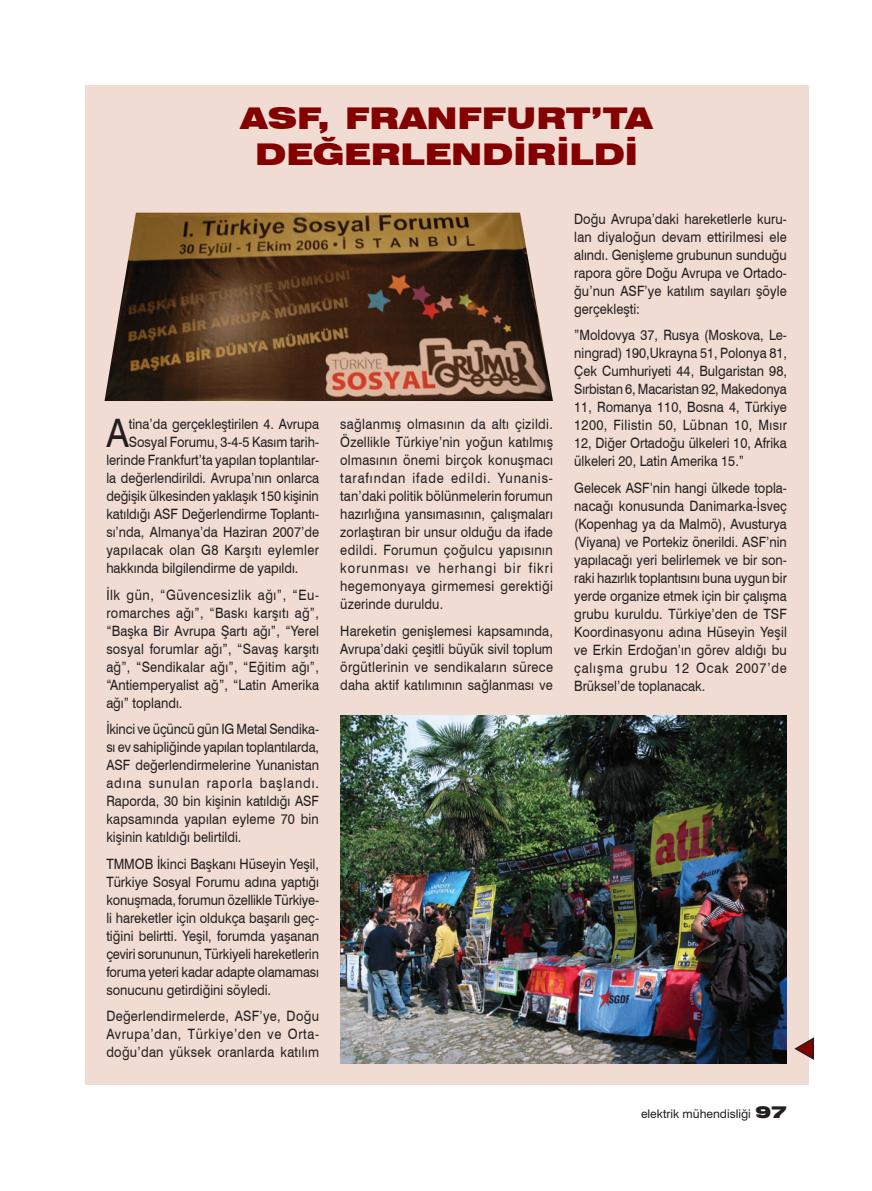
<style>
.page{position:relative;width:872px;height:1191px;background:#fff}
.page>*{position:absolute;margin:0;border:0;box-sizing:border-box;transform-origin:0 0}
.Paragraph_Style_Body{font:39.3px "Swiss 721 BT";color:#231f20;scale:.9 1}
.Paragraph_Style_Subhead2{font:900 expanded 30px/36px "Swiss 721 BT";color:#840101;text-align:center}
.Paragraph_Style_Body-2{font:14.25px/18px "Swiss 721 BT";color:#231f20;text-align:justify;scale:.9 1}
.Paragraph_Style_Body-3{font:14.25px "Swiss 721 BT";letter-spacing:.03em;color:#231f20;scale:.9 1}
.t1{font:12px "Swiss 721 BT";color:#231f20}
.s1{font-weight:900;font-stretch:expanded;font-size:16.5px}
</style>
<div class="page">
<div style="left:85px;top:85px;width:723px;height:999px;background:#f0dcd3"></div>
<img style="left:340px;top:715px;width:446px;height:348px">
<img style="left:104px;top:213px;width:449px;height:188px">
<svg style="left:794px;top:1035px;width:21px;height:27px"></svg>
<p class="Paragraph_Style_Subhead2" style="left:241px;top:100px;width:413px">ASF, FRANFFURT’TA<br>DEĞERLENDİRİLDİ</p>
<p class="Paragraph_Style_Body" style="left:106px;top:409px;width:27px">A</p>
<p class="Paragraph_Style_Body-2" style="left:129px;top:415px;width:213px">tina’da gerçekleştirilen 4. Avrupa</p>
<p class="Paragraph_Style_Body-2" style="left:129px;top:433px;width:213px">Sosyal Forumu, 3-4-5 Kasım tarih-</p>
<p class="Paragraph_Style_Body-2" style="left:106px;top:451px;width:238px">lerinde Frankfurt’ta yapılan toplantılar-</p>
<p class="Paragraph_Style_Body-2" style="left:106px;top:469px;width:238px">la değerlendirildi. Avrupa’nın onlarca</p>
<p class="Paragraph_Style_Body-2" style="left:106px;top:487px;width:238px">değişik ülkesinden yaklaşık 150 kişinin</p>
<p class="Paragraph_Style_Body-2" style="left:106px;top:505px;width:238px">katıldığı ASF Değerlendirme Toplantı-</p>
<p class="Paragraph_Style_Body-2" style="left:106px;top:523px;width:238px">sı’nda, Almanya’da Haziran 2007’de</p>
<p class="Paragraph_Style_Body-3" style="left:106px;top:541px;width:238px">yapılacak olan G8 Karşıtı eylemler</p>
<p class="Paragraph_Style_Body-2" style="left:106px;top:559px;width:215px">hakkında bilgilendirme de yapıldı.</p>
<p class="Paragraph_Style_Body-2" style="left:106px;top:585px;width:238px">İlk gün, “Güvencesizlik ağı”, “Eu&shy;romarches ağı”, “Baskı karşıtı ağ”, “Başka Bir Avrupa Şartı ağı”, “Yerel sosyal forumlar ağı”, “Savaş karşıtı ağ”, “Sendikalar ağı”, “Eğitim ağı”, “Antiemperyalist ağ”, “Latin Amerika ağı” toplandı.</p>
<p class="Paragraph_Style_Body-2" style="left:106px;top:720px;width:238px">İkinci ve üçüncü gün IG Metal Sendika&shy;sı ev sahipliğinde yapılan toplantılarda, ASF değerlendirmelerine Yunanistan adına sunulan raporla başlandı.<br>Raporda, 30 bin kişinin katıldığı ASF kapsamında yapılan eyleme 70 bin kişinin katıldığı belirtildi.</p>
<p class="Paragraph_Style_Body-2" style="left:106px;top:854px;width:238px">TMMOB İkinci Başkanı Hüseyin Yeşil, Türkiye Sosyal Forumu adına yaptığı konuşmada, forumun özellikle Türkiye&shy;li hareketler için oldukça başarılı geç&shy;tiğini belirtti. Yeşil, forumda yaşanan çeviri sorununun, Türkiyeli hareketlerin foruma yeteri kadar adapte olamaması sonucunu getirdiğini söyledi.</p>
<p class="Paragraph_Style_Body-2" style="left:106px;top:1007px;width:238px">Değerlendirmelerde, ASF’ye, Doğu Avrupa’dan, Türkiye’den ve Orta&shy;doğu’dan yüksek oranlarda katılım</p>
<p class="Paragraph_Style_Body-2" style="left:340px;top:415px;width:238px">sağlanmış olmasının da altı çizildi.<br>Özellikle Türkiye’nin yoğun katılmış olmasının önemi birçok konuşmacı tarafından ifade edildi. Yunanis&shy;tan’daki politik bölünmelerin forumun hazırlığına yansımasının, çalışmaları zorlaştıran bir unsur olduğu da ifade edildi. Forumun çoğulcu yapısının korunması ve herhangi bir fikri hegemonyaya girmemesi gerektiği üzerinde duruldu.</p>
<p class="Paragraph_Style_Body-2" style="left:340px;top:621px;width:238px">Hareketin genişlemesi kapsamında, Avrupa’daki çeşitli büyük sivil toplum örgütlerinin ve sendikaların sürece daha aktif katılımının sağlanması ve</p>
<p class="Paragraph_Style_Body-2" style="left:574px;top:209px;width:238px">Doğu Avrupa’daki hareketlerle kuru&shy;lan diyaloğun devam ettirilmesi ele alındı. Genişleme grubunun sunduğu rapora göre Doğu Avrupa ve Ortado&shy;ğu’nun ASF’ye katılım sayıları şöyle gerçekleşti:</p>
<p class="Paragraph_Style_Body-2" style="left:574px;top:326px;width:238px">”Moldovya 37, Rusya (Moskova, Le&shy;ningrad) 190,Ukrayna 51, Polonya 81, Çek Cumhuriyeti 44, Bulgaristan 98, Sırbistan 6, Macaristan 92, Makedonya 11, Romanya 110, Bosna 4, Türkiye 1200, Filistin 50, Lübnan 10, Mısır 12, Diğer Ortadoğu ülkeleri 10, Afrika ülkeleri 20, Latin Amerika 15.”</p>
<p class="Paragraph_Style_Body-2" style="left:574px;top:478px;width:238px">Gelecek ASF’nin hangi ülkede topla&shy;nacağı konusunda Danimarka-İsveç (Kopenhag ya da Malmö), Avusturya (Viyana) ve Portekiz önerildi. ASF’nin yapılacağı yeri belirlemek ve bir son&shy;raki hazırlık toplantısını buna uygun bir yerde organize etmek için bir çalışma grubu kuruldu. Türkiye’den de TSF Koordinasyonu adına Hüseyin Yeşil ve Erkin Erdoğan’ın görev aldığı bu çalışma grubu 12 Ocak 2007’de Brüksel’de toplanacak.</p>
<p class="t1" style="left:641px;top:1107px;width:147px">elektrik mühendisliği <span class="s1">97</span></p>
</div>
